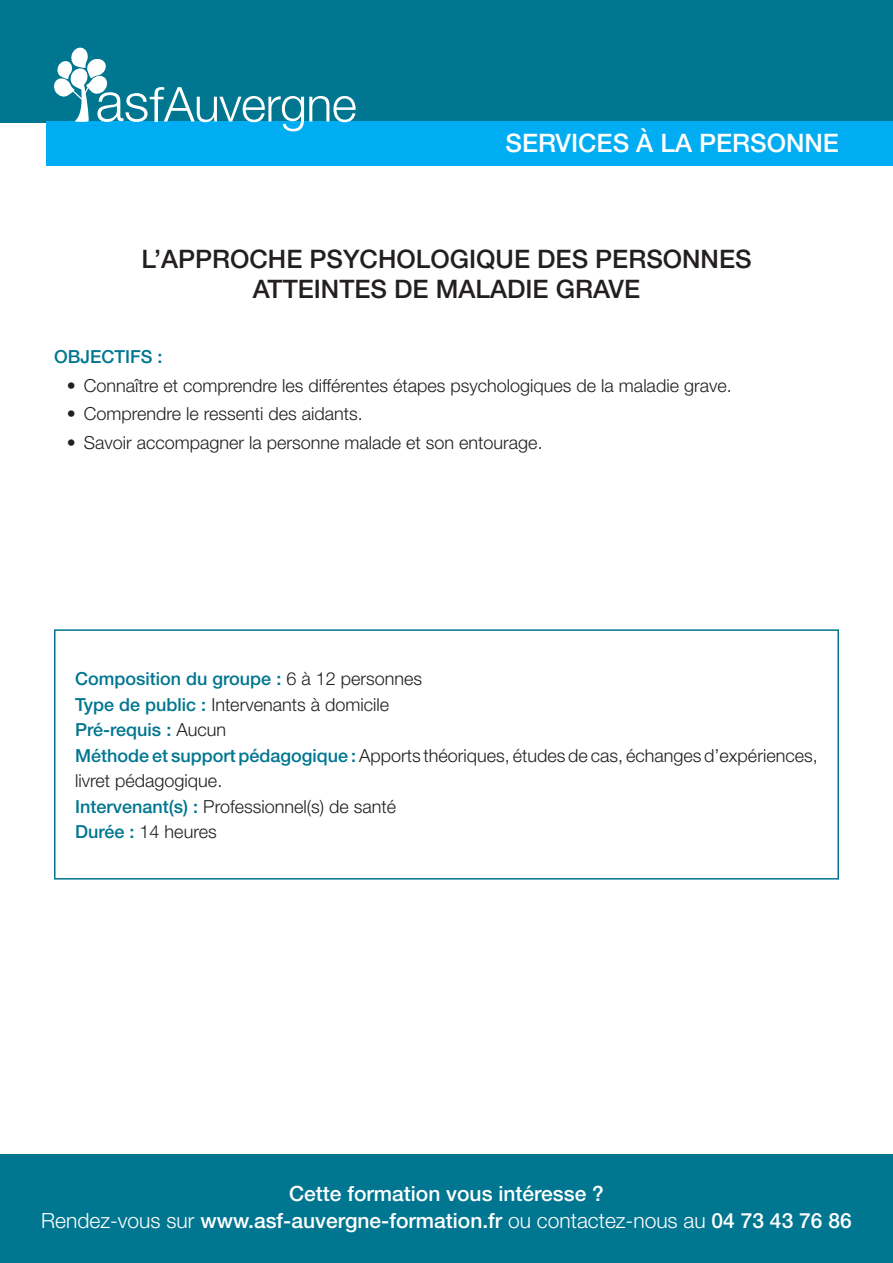
<style>
.page{position:relative;width:893px;height:1263px;background:#fff}
.page>*{position:absolute;margin:0;border:0;box-sizing:border-box;transform-origin:0 0}
.t1{font:500 25.5px "Helvetica Neue LT Std";color:#231f20}
.t2{font:500 25.5px "Helvetica Neue LT Std";color:#fff}
.t3{font:500 21px/27px "Helvetica Neue LT Std";color:#fff;text-align:center}
.t4{font:300 18px/25.5px "Helvetica Neue LT Std";color:#231f20}
.t5{font:500 18px "Helvetica Neue LT Std";color:#007690}
.s1{font-weight:300;color:#231f20}
.s2{font-weight:500;color:#007690}
.s3{font-weight:300}
</style>
<div class="page">
<div style="left:0;top:0;width:893px;height:122px;background:#007690"></div>
<div style="left:0;top:1154px;width:893px;height:109px;background:#007690"></div>
<div style="left:47px;top:121px;width:846px;height:45px;background:#00adf3"></div>
<svg style="left:54px;top:47px;width:302px;height:84px"></svg>
<div style="left:54px;top:629px;width:785px;height:250px;border:2px solid #007690"></div>
<p class="t2" style="left:505px;top:128px;width:335px">SERVICES À LA PERSONNE</p>
<p class="t1" style="left:141px;top:243px;width:612px">L’APPROCHE PSYCHOLOGIQUE DES PERSONNES</p>
<p class="t1" style="left:253px;top:274px;width:389px">ATTEINTES DE MALADIE GRAVE</p>
<p class="t5" style="left:54px;top:346px;width:110px">OBJECTIFS :</p>
<p class="t4" style="left:67px;top:372px;width:666px">• Connaître et comprendre les différentes étapes psychologiques de la maladie grave.</p>
<p class="t4" style="left:67px;top:401px;width:298px">• Comprendre le ressenti des aidants.</p>
<p class="t4" style="left:67px;top:429px;width:477px">• Savoir accompagner la personne malade et son entourage.</p>
<p class="t5" style="left:75px;top:668px;width:348px">Composition du groupe : <span class="s1">6 à 12 personnes</span></p>
<p class="t4" style="left:75px;top:691px;width:315px"><span class="s2">Type de public :</span> Intervenants à domicile</p>
<p class="t5" style="left:75px;top:719px;width:152px">Pré-requis : <span class="s1">Aucun</span></p>
<p class="t4" style="left:75px;top:742px;width:744px"><span class="s2">Méthode et support pédagogique :</span> Apports théoriques, études de cas, échanges d’expériences, livret pédagogique.</p>
<p class="t4" style="left:75px;top:793px;width:322px"><span class="s2">Intervenant(s) :</span> Professionnel(s) de santé</p>
<p class="t4" style="left:75px;top:819px;width:143px"><span class="s2">Durée :</span> 14 heures</p>
<p class="t3" style="left:41px;top:1179px;width:812px">Cette formation vous intéresse ?<br><span class="s3">Rendez-vous sur</span> www.asf-auvergne-formation.fr <span class="s3">ou contactez-nous au</span> 04 73 43 76 86</p>
</div>
